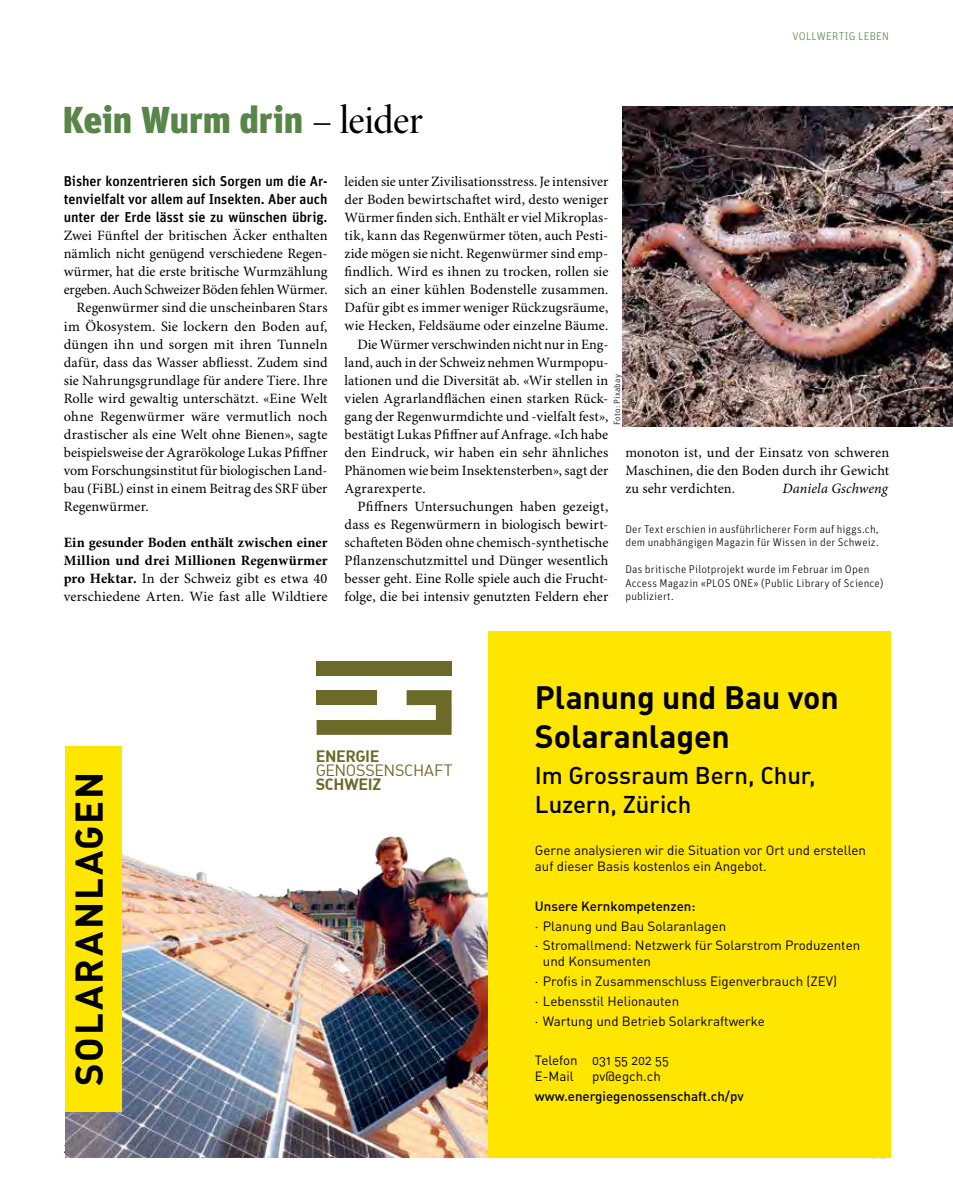
<style>
.page{position:relative;width:953px;height:1191px;background:#fff}
.page>*{position:absolute;margin:0;border:0;box-sizing:border-box;transform-origin:0 0}
.t1{font:38.1px "DIN Bold Alternate";letter-spacing:.045em;color:#000}
.t2{font:900 37.5px "Unit OT";letter-spacing:-.005em;color:#598548}
.t3{font:31.95px/38.4px "DIN Bold Alternate";letter-spacing:-.005em;color:#000}
.t4{font:24px/28.8px "DIN Medium Alternate";letter-spacing:-.005em;color:#000}
.t5{font:16.05px "DIN Bold Alternate";letter-spacing:-.025em;color:#6c6a29}
.t6{font:16.05px "DIN Regular Alternate";letter-spacing:-.025em;color:#6c6a29}
.t7{font:14.25px/18px "Minion Pro";letter-spacing:.005em;color:#000;text-align:justify}
.t8{font:700 14.25px/18px "Minion Pro";letter-spacing:.01em;color:#000;text-align:justify}
.t9{font:500 14.25px/18px "Unit OT";letter-spacing:-.005em;color:#000;text-align:justify}
.t10{font:italic 14.25px "Minion Pro";letter-spacing:.005em;color:#000}
.t11{font:13.35px/19.8px "DIN Regular Alternate";color:#000}
.t12{font:13.35px "DIN Medium Alternate";color:#000}
.t13{font:300 11.25px/13.5px "Unit OT";letter-spacing:.015em;color:#000}
.t14{font:300 11.25px "Unit OT";letter-spacing:.03em;color:#598548}
.t15{font:300 9px "Unit OT";letter-spacing:.02em;color:#000}
.s1{font-family:"Minion Pro Medium Disp";font-weight:400;font-size:40.5px;color:#000}
.s2{font-weight:400}
</style>
<div class="page">
<img style="left:65px;top:795px;width:423px;height:362px">
<div style="left:488px;top:631px;width:402px;height:526px;background:#ffe600"></div>
<div style="left:316px;top:661px;width:135px;height:14px;background:#6c6a29"></div>
<svg style="left:316px;top:690px;width:135px;height:45px"></svg>
<div style="left:65px;top:746px;width:56px;height:366px;background:#ffe600"></div>
<img style="left:622px;top:106px;width:330px;height:320px">
<h2 class="t2" style="left:62px;top:95px;width:362px">Kein Wurm drin <span class="s1">– leider</span></h2>
<p class="t14" style="left:792px;top:29px;width:98px">VOLLWERTIG LEBEN</p>
<p class="t9" style="left:64px;top:172px;width:265px">Bisher konzentrieren sich Sorgen um die Ar&shy;tenvielfalt vor allem auf Insekten. Aber auch unter der Erde lässt sie zu wünschen übrig.</p>
<p class="t7" style="left:64px;top:227px;width:265px">Zwei Fünftel der britischen Äcker enthalten</p>
<p class="t7" style="left:64px;top:245px;width:265px">nämlich nicht genügend verschiedene Regen-</p>
<p class="t7" style="left:64px;top:263px;width:265px">würmer, hat die erste britische Wurmzählung</p>
<p class="t7" style="left:64px;top:281px;width:265px">ergeben. Auch Schweizer Böden fehlen Würmer.</p>
<p class="t7" style="left:77px;top:299px;width:252px">Regenwürmer sind die unscheinbaren Stars</p>
<p class="t7" style="left:64px;top:317px;width:265px">im Ökosystem. Sie lockern den Boden auf,</p>
<p class="t7" style="left:64px;top:335px;width:265px">düngen ihn und sorgen mit ihren Tunneln</p>
<p class="t7" style="left:64px;top:353px;width:265px">dafür, dass das Wasser abfliesst. Zudem sind</p>
<p class="t7" style="left:64px;top:371px;width:265px">sie Nahrungsgrundlage für andere Tiere. Ihre</p>
<p class="t7" style="left:64px;top:389px;width:265px">Rolle wird gewaltig unterschätzt. «Eine Welt</p>
<p class="t7" style="left:64px;top:407px;width:265px">ohne Regenwürmer wäre vermutlich noch</p>
<p class="t7" style="left:64px;top:425px;width:265px">drastischer als eine Welt ohne Bienen», sagte</p>
<p class="t7" style="left:64px;top:443px;width:265px">beispielsweise der Agrarökologe Lukas Pfiffner</p>
<p class="t7" style="left:64px;top:461px;width:265px">vom Forschungsinstitut für biologischen Land-</p>
<p class="t7" style="left:64px;top:479px;width:265px">bau (FiBL) einst in einem Beitrag des SRF über</p>
<p class="t7" style="left:64px;top:497px;width:86px">Regenwürmer.</p>
<p class="t8" style="left:64px;top:533px;width:265px">Ein gesunder Boden enthält zwischen einer Million und drei Millionen Regenwürmer pro Hektar. <span class="s2">In der Schweiz gibt es etwa 40 verschiedene Arten. Wie fast alle Wildtiere</span></p>
<p class="t7" style="left:344px;top:173px;width:265px">leiden sie unter Zivilisationsstress. Je intensiver</p>
<p class="t7" style="left:344px;top:191px;width:265px">der Boden bewirtschaftet wird, desto weniger</p>
<p class="t7" style="left:344px;top:209px;width:265px">Würmer finden sich. Enthält er viel Mikroplas-</p>
<p class="t7" style="left:344px;top:227px;width:265px">tik, kann das Regenwürmer töten, auch Pesti-</p>
<p class="t7" style="left:344px;top:245px;width:265px">zide mögen sie nicht. Regenwürmer sind emp-</p>
<p class="t7" style="left:344px;top:263px;width:265px">findlich. Wird es ihnen zu trocken, rollen sie</p>
<p class="t7" style="left:344px;top:281px;width:265px">sich an einer kühlen Bodenstelle zusammen.</p>
<p class="t7" style="left:344px;top:299px;width:265px">Dafür gibt es immer weniger Rückzugsräume,</p>
<p class="t7" style="left:344px;top:317px;width:265px">wie Hecken, Feldsäume oder einzelne Bäume.</p>
<p class="t7" style="left:357px;top:335px;width:252px">Die Würmer verschwinden nicht nur in Eng-</p>
<p class="t7" style="left:344px;top:353px;width:265px">land, auch in der Schweiz nehmen Wurmpopu-</p>
<p class="t7" style="left:344px;top:371px;width:265px">lationen und die Diversität ab. «Wir stellen in</p>
<p class="t7" style="left:344px;top:389px;width:265px">vielen Agrarlandflächen einen starken Rück-</p>
<p class="t7" style="left:344px;top:407px;width:265px">gang der Regenwurmdichte und -vielfalt fest»,</p>
<p class="t7" style="left:344px;top:425px;width:265px">bestätigt Lukas Pfiffner auf Anfrage. «Ich habe</p>
<p class="t7" style="left:344px;top:443px;width:265px">den Eindruck, wir haben ein sehr ähnliches</p>
<p class="t7" style="left:344px;top:461px;width:265px">Phänomen wie beim Insektensterben», sagt der</p>
<p class="t7" style="left:344px;top:479px;width:82px">Agrarexperte.</p>
<p class="t7" style="left:357px;top:497px;width:252px">Pfiffners Untersuchungen haben gezeigt,</p>
<p class="t7" style="left:344px;top:515px;width:265px">dass es Regenwürmern in biologisch bewirt-</p>
<p class="t7" style="left:344px;top:533px;width:265px">schafteten Böden ohne chemisch-synthetische</p>
<p class="t7" style="left:344px;top:551px;width:265px">Pflanzenschutzmittel und Dünger wesentlich</p>
<p class="t7" style="left:344px;top:569px;width:265px">besser geht. Eine Rolle spiele auch die Frucht-</p>
<p class="t7" style="left:344px;top:587px;width:265px">folge, die bei intensiv genutzten Feldern eher</p>
<p class="t15" style="left:611px;top:425px;width:52px;rotate:-90deg">Foto: Pixabay</p>
<p class="t7" style="left:625px;top:443px;width:265px">monoton ist, und der Einsatz von schweren Maschinen, die den Boden durch ihr Gewicht zu sehr verdichten.</p>
<p class="t10" style="left:782px;top:479px;width:107px">Daniela Gschweng</p>
<p class="t13" style="left:625px;top:522px;width:255px">Der Text erschien in ausführlicherer Form auf higgs.ch, dem unabhängigen Magazin für Wissen in der Schweiz.</p>
<p class="t13" style="left:625px;top:562px;width:259px">Das britische Pilotprojekt wurde im Februar im Open<br>Access Magazin «PLOS ONE» (Public Library of Science) publiziert.</p>
<h1 class="t1" style="left:64px;top:1086px;width:315px;rotate:-90deg">SOLARANLAGEN</h1>
<p class="t5" style="left:316px;top:745px;width:65px">ENERGIE</p>
<p class="t6" style="left:316px;top:760px;width:138px">GENOSSENSCHAFT</p>
<p class="t5" style="left:316px;top:773px;width:67px">SCHWEIZ</p>
<h3 class="t3" style="left:535px;top:677px;width:305px">Planung und Bau von<br>Solaranlagen</h3>
<h3 class="t4" style="left:535px;top:760px;width:282px">Im Grossraum Bern, Chur,<br>Luzern, Zürich</h3>
<p class="t11" style="left:535px;top:842px;width:332px;line-height:16px">Gerne analysieren wir die Situation vor Ort und erstellen auf dieser Basis kostenlos ein Angebot.</p>
<p class="t12" style="left:535px;top:897px;width:162px">Unsere Kernkompetenzen:</p>
<p class="t11" style="left:535px;top:915px;width:327px">· Planung und Bau Solaranlagen<br>· Stromallmend: Netzwerk für Solarstrom Produzenten</p>
<p class="t11" style="left:535px;top:951px;width:304px;text-indent:8px">und Konsumenten<br>· Profis in Zusammenschluss Eigenverbrauch (ZEV) · Lebensstil Helionauten<br>· Wartung und Betrieb Solarkraftwerke</p>
<p class="t11" style="left:535px;top:1052px;width:136px;line-height:16px">Telefon 031 55 202 55<br>E-Mail</p>
<p class="t11" style="left:592px;top:1066px;width:70px">pv@egch.ch</p>
<p class="t12" style="left:535px;top:1087px;width:210px">www.energiegenossenschaft.ch/pv</p>
</div>
